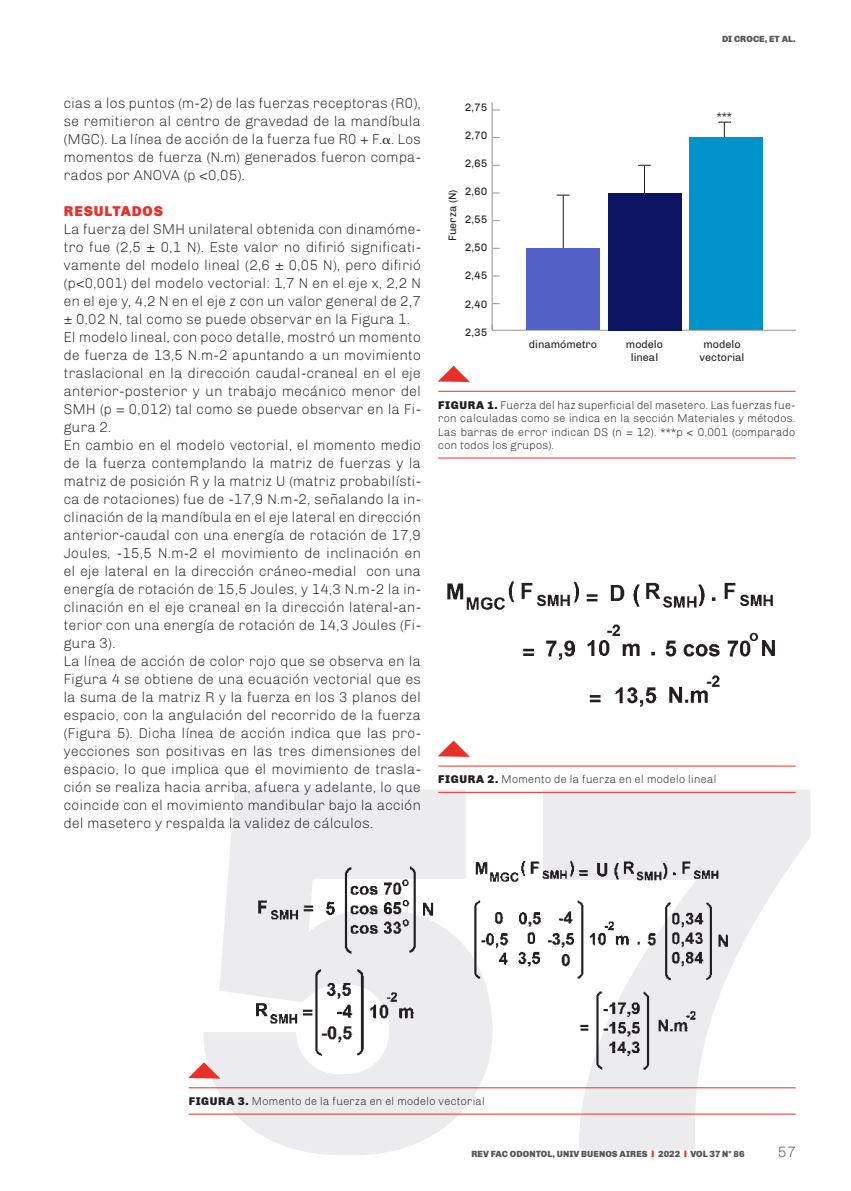
<style>
.page{position:relative;width:851px;height:1191px;background:#fff}
.page>*{position:absolute;margin:0;border:0;box-sizing:border-box;transform-origin:0 0}
.t1{font:300 15px "Chivo";color:#57585a}
.Texto_cuerpo{font:300 14.25px/18px "Chivo";color:#231f20;text-align:justify}
.Texto_cuerpo-2{font:900 14.25px "Chivo";letter-spacing:.06em;color:#ea2f29}
.Texto_cuerpo-3{font:300 11.25px/13.5px "Chivo";color:#231f20;text-align:justify}
.t2{font:10.8px/13px "Chivo";color:#231f20;text-align:center}
.t3{font:900 9px "Chivo";letter-spacing:.01em;color:#57585a}
.s1{font-weight:900}
.s2{font-family:"Arial";color:#ea2f29}
</style>
<div class="page">
<hr style="left:492px;top:330px;width:303px;height:1px;background:#939598">
<hr style="left:491px;top:102px;width:1px;height:228px;background:#939598">
<hr style="left:563px;top:195px;width:1px;height:56px;background:#231f20">
<hr style="left:644px;top:165px;width:1px;height:35px;background:#231f20">
<svg style="left:718px;top:122px;width:12px;height:16px"></svg>
<svg style="left:638px;top:165px;width:12px;height:1px"></svg>
<svg style="left:556px;top:195px;width:13px;height:1px"></svg>
<div style="left:689px;top:138px;width:73px;height:192px;background:#0094ca"></div>
<div style="left:608px;top:193px;width:73px;height:137px;background:#0d1461"></div>
<div style="left:526px;top:248px;width:73px;height:82px;background:#5360c6"></div>
<hr style="left:438px;top:391px;width:357px;height:1px;background:#ea2f29">
<hr style="left:438px;top:458px;width:357px;height:1px;background:#ea2f29">
<hr style="left:438px;top:765px;width:357px;height:1px;background:#ea2f29">
<hr style="left:438px;top:792px;width:357px;height:1px;background:#ea2f29">
<hr style="left:189px;top:1087px;width:606px;height:1px;background:#ea2f29">
<hr style="left:189px;top:1113px;width:606px;height:1px;background:#ea2f29">
<svg style="left:438px;top:365px;width:32px;height:18px"></svg>
<svg style="left:438px;top:740px;width:32px;height:17px"></svg>
<svg style="left:188px;top:1062px;width:32px;height:17px"></svg>
<img style="left:256px;top:860px;width:472px;height:210px">
<img style="left:447px;top:581px;width:328px;height:126px">
<p class="t3" style="left:721px;top:34px;width:75px">DI CROCE, ET AL.</p>
<p class="Texto_cuerpo" style="left:64px;top:94px;width:359px">cias a los puntos (m-2) de las fuerzas receptoras (R0), se remitieron al centro de gravedad de la mandíbula (MGC). La línea de acción de la fuerza fue R0 + F. . Los momentos de fuerza (N.m) generados fueron compa&shy;rados por ANOVA (p &lt;0,05).</p>
<p class="Texto_cuerpo-2" style="left:64px;top:203px;width:101px">RESULTADOS</p>
<p class="Texto_cuerpo" style="left:64px;top:220px;width:359px">La fuerza del SMH unilateral obtenida con dinamóme&shy;tro fue (2,5 ± 0,1 N). Este valor no difirió significati&shy;vamente del modelo lineal (2,6 ± 0,05 N), pero difirió (p&lt;0,001) del modelo vectorial: 1,7 N en el eje x, 2,2 N en el eje y, 4,2 N en el eje z con un valor general de 2,7 ± 0,02 N, tal como se puede observar en la Figura 1.</p>
<p class="Texto_cuerpo" style="left:64px;top:328px;width:359px">El modelo lineal, con poco detalle, mostró un momento de fuerza de 13,5 N.m-2 apuntando a un movimiento traslacional en la dirección caudal-craneal en el eje anterior-posterior y un trabajo mecánico menor del SMH (p = 0,012) tal como se puede observar en la Fi&shy;gura 2.</p>
<p class="Texto_cuerpo" style="left:64px;top:436px;width:359px">En cambio en el modelo vectorial, el momento medio de la fuerza contemplando la matriz de fuerzas y la matriz de posición R y la matriz U (matriz probabilísti&shy;ca de rotaciones) fue de -17,9 N.m-2, señalando la in&shy;clinación de la mandíbula en el eje lateral en dirección anterior-caudal con una energía de rotación de 17,9<br>Joules, -15,5 N.m-2 el movimiento de inclinación en el eje lateral en la dirección cráneo-medial con una energía de rotación de 15,5 Joules, y 14,3 N.m-2 la in&shy;clinación en el eje craneal en la dirección lateral-an&shy;terior con una energía de rotación de 14,3 Joules (Fi&shy;gura 3).</p>
<p class="Texto_cuerpo" style="left:64px;top:652px;width:359px">La línea de acción de color rojo que se observa en la Figura 4 se obtiene de una ecuación vectorial que es la suma de la matriz R y la fuerza en los 3 planos del espacio, con la angulación del recorrido de la fuerza (Figura 5). Dicha línea de acción indica que las pro&shy;yecciones son positivas en las tres dimensiones del espacio, lo que implica que el movimiento de trasla&shy;ción se realiza hacia arriba, afuera y adelante, lo que coincide con el movimiento mandibular bajo la acción del masetero y respalda la validez de cálculos.</p>
<p class="t2" style="left:464px;top:101px;width:24px">2,75</p>
<p class="t2" style="left:464px;top:129px;width:24px">2,70</p>
<p class="t2" style="left:464px;top:157px;width:24px">2,65</p>
<p class="t2" style="left:464px;top:185px;width:24px">2,60</p>
<p class="t2" style="left:446px;top:241px;width:53px;rotate:-90deg">Fuerza (N)</p>
<p class="t2" style="left:464px;top:213px;width:24px">2,55</p>
<p class="t2" style="left:464px;top:241px;width:24px">2,50</p>
<p class="t2" style="left:464px;top:269px;width:24px">2,45</p>
<p class="t2" style="left:464px;top:297px;width:24px">2,40</p>
<p class="t2" style="left:464px;top:325px;width:24px">2,35</p>
<p class="t2" style="left:716px;top:110px;width:17px">***</p>
<p class="t2" style="left:529px;top:337px;width:70px">dinamómetro</p>
<p class="t2" style="left:626px;top:337px;width:39px">modelo lineal</p>
<p class="t2" style="left:699px;top:337px;width:46px">modelo vectorial</p>
<p class="Texto_cuerpo-3" style="left:438px;top:398px;width:359px"><span class="s1">FIGURA 1.</span> Fuerza del haz superficial del masetero. Las fuerzas fue&shy;ron calculadas como se indica en la sección Materiales y métodos.<br>Las barras de error indican DS (n = 12). ***p &lt; 0,001 (comparado con todos los grupos).</p>
<p class="Texto_cuerpo-3" style="left:438px;top:773px;width:280px"><span class="s1">FIGURA 2.</span> Momento de la fuerza en el modelo lineal</p>
<p class="Texto_cuerpo-3" style="left:189px;top:1094px;width:298px"><span class="s1">FIGURA 3.</span> Momento de la fuerza en el modelo vectorial</p>
<p class="t3" style="left:471px;top:1148px;width:274px">REV FAC ODONTOL, UNIV BUENOS AIRES <span class="s2">I</span> 2022 <span class="s2">I</span> VOL 37 N° 86</p>
<p class="t1" style="left:777px;top:1143px;width:20px">57</p>
</div>
